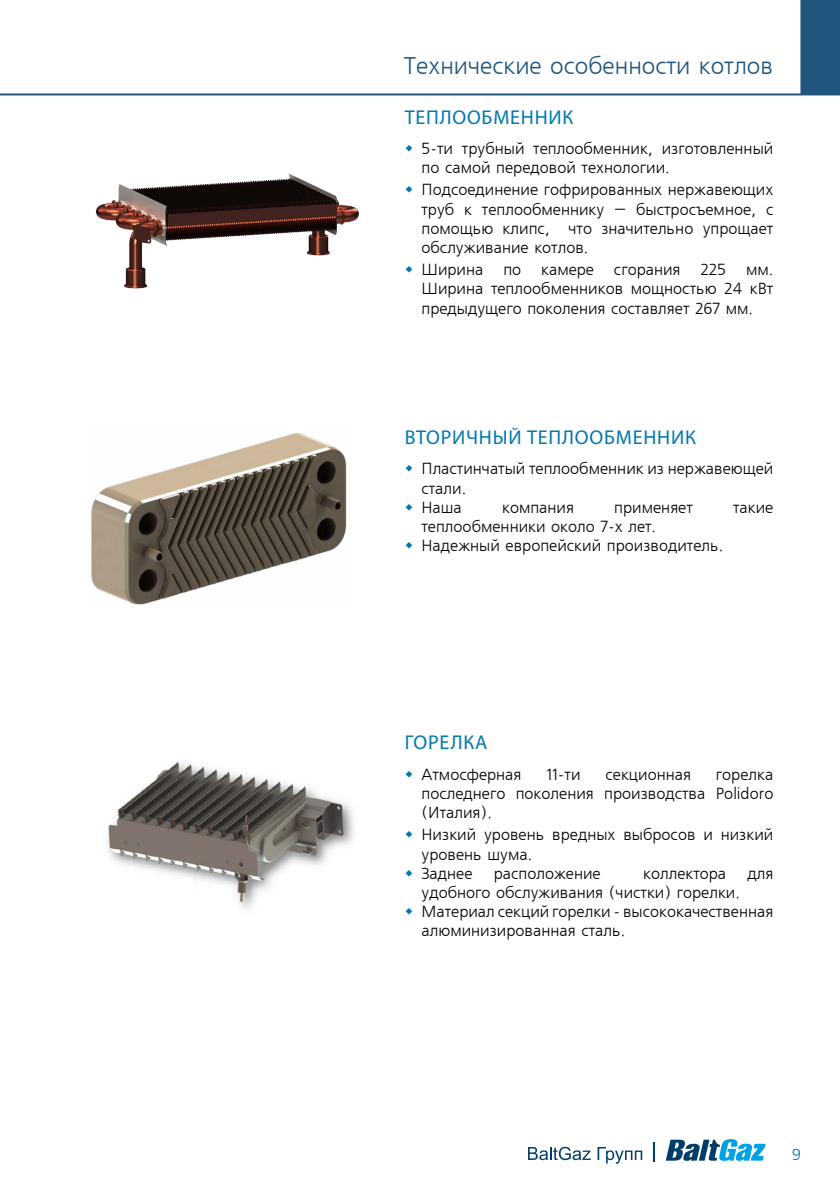
<style>
.page{position:relative;width:840px;height:1191px;background:#fff}
.page>*{position:absolute;margin:0;border:0;box-sizing:border-box;transform-origin:0 0}
.t1{font:24px "Free Set CTT";color:#20567e}
.t2{font:20px "Myriad Pro";letter-spacing:.045em;color:#0077ae}
.t3{font:16px/19.2px "Free Set CTT";color:#000}
.t4{font:16px "Free Set CTT";color:#0077ae}
</style>
<div class="page">
<svg style="left:528px;top:1146px;width:62px;height:14px"></svg>
<svg style="left:597px;top:1147px;width:45px;height:16px"></svg>
<svg style="left:653px;top:1142px;width:1px;height:20px"></svg>
<svg style="left:666px;top:1139px;width:99px;height:21px"></svg>
<hr style="left:0;top:93px;width:839px;height:2px;background:#20567e">
<div style="left:802px;top:0;width:37px;height:93px;background:#20567e"></div>
<hr style="left:800px;top:0;width:2px;height:94px;background:#20567e">
<img style="left:91px;top:433px;width:256px;height:172px">
<img style="left:107px;top:762px;width:247px;height:147px">
<img style="left:96px;top:173px;width:263px;height:116px">
<h1 class="t1" style="left:403px;top:53px;width:371px">Технические особенности котлов</h1>
<p class="t2" style="left:404px;top:105px;width:50px">ТЕПЛООБМЕННИ</p>
<p class="t2" style="left:562px;top:105px;width:12px">К</p>
<p class="t3" style="left:421px;top:140px;width:353px">5-ти трубный теплообменник, изготовленный по самой передовой технологии.</p>
<p class="t3" style="left:421px;top:181px;width:353px;text-align:justify">Подсоединение гофрированных нержавеющих труб к теплообменнику – быстросъемное, с помощью клипс, что значительно упрощает обслуживание котлов.</p>
<p class="t3" style="left:421px;top:261px;width:353px;text-align:justify">Ширина по камере сгорания 225 мм.<br>Ширина теплообменников мощностью 24 кВт предыдущего поколения составляет 267 мм.</p>
<p class="t2" style="left:404px;top:425px;width:13px">ВТОРИ</p>
<p class="t2" style="left:466px;top:425px;width:111px">ЧНЫЙ ТЕПЛООБМЕННИ</p>
<p class="t2" style="left:684px;top:425px;width:12px">К</p>
<p class="t3" style="left:421px;top:460px;width:353px">Пластинчатый теплообменник из нержавеющей стали.<br>Наша</p>
<p class="t3" style="left:502px;top:498px;width:73px">компания</p>
<p class="t3" style="left:614px;top:498px;width:80px">применяет</p>
<p class="t3" style="left:732px;top:498px;width:42px">такие</p>
<p class="t3" style="left:421px;top:518px;width:303px">теплообменники около 7-х лет.<br>Надежный европейский производитель.</p>
<p class="t2" style="left:404px;top:730px;width:22px">ГОРЕЛ</p>
<p class="t2" style="left:463px;top:730px;width:25px">КА</p>
<p class="t3" style="left:421px;top:765px;width:101px">Атмосферная</p>
<p class="t3" style="left:546px;top:765px;width:36px">11-ти</p>
<p class="t3" style="left:605px;top:765px;width:87px">секционная</p>
<p class="t3" style="left:421px;top:765px;width:353px;text-align:justify;text-indent:294px">горелка последнего поколения производства Polidoro (Италия).</p>
<p class="t3" style="left:421px;top:826px;width:353px">Низкий уровень вредных выбросов и низкий уровень шума.<br>Заднее</p>
<p class="t3" style="left:493px;top:864px;width:108px">расположение</p>
<p class="t3" style="left:642px;top:864px;width:85px">коллектора</p>
<p class="t3" style="left:747px;top:864px;width:27px">для</p>
<p class="t3" style="left:421px;top:883px;width:353px">удобного обслуживания (чистки) горелки.<br>Материал секций горелки - высококачественная алюминизированная сталь.</p>
<p class="t4" style="left:791px;top:1146px;width:11px">9</p>
</div>
